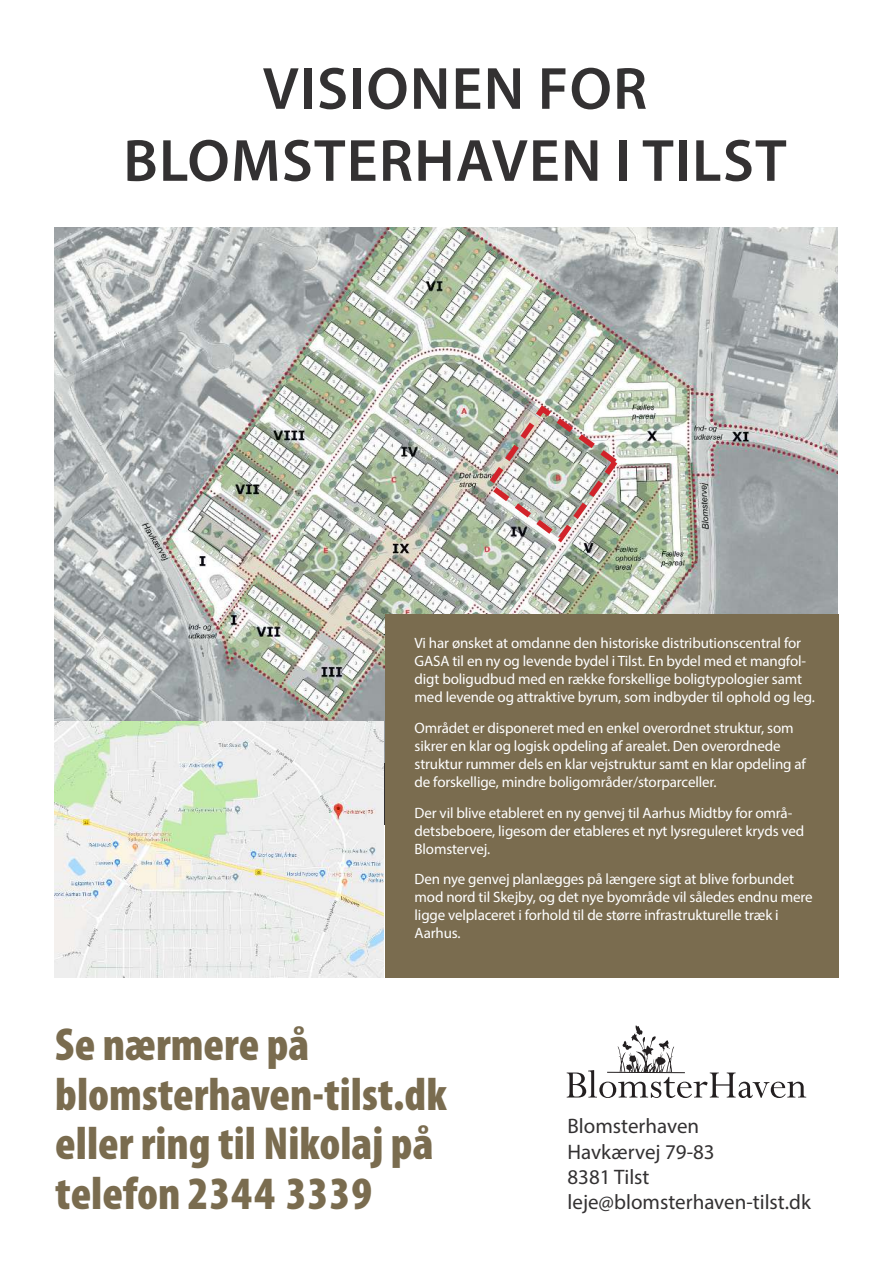
<style>
.page{position:relative;width:893px;height:1263px;background:#fff}
.page>*{position:absolute;margin:0;border:0;box-sizing:border-box;transform-origin:0 0}
.t1{font:600 60px/72px "Myriad Pro";letter-spacing:.02em;color:#333132;text-align:center}
.t2{font:900 condensed 46.5px/49.5px "Myriad Pro";color:#7a6c4f}
.t3{font:21px/25.2px "Myriad Pro";color:#333132}
.t4{font:15px/18px "Myriad Pro";letter-spacing:-.01em;color:#fff}
</style>
<div class="page">
<svg style="left:567px;top:1025px;width:239px;height:73px"></svg>
<hr style="left:607px;top:1072px;width:78px;height:1px;background:#231f20">
<img style="left:54px;top:227px;width:784px;height:536px">
<img style="left:482px;top:401px;width:141px;height:145px">
<img style="left:54px;top:721px;width:330px;height:257px">
<div style="left:385px;top:614px;width:454px;height:364px;background:#7a6c4f"></div>
<h1 class="t1" style="left:123px;top:52px;width:665px">VISIONEN FOR<br>BLOMSTERHAVEN I TILST</h1>
<p class="t4" style="left:415px;top:635px;width:402px">Vi har ønsket at omdanne den historiske distributionscentral for GASA til en ny og levende bydel i Tilst. En bydel med et mangfol&shy;digt boligudbud med en række forskellige boligtypologier samt med levende og attraktive byrum, som indbyder til ophold og leg.</p>
<p class="t4" style="left:415px;top:720px;width:393px">Området er disponeret med en enkel overordnet struktur, som sikrer en klar og logisk opdeling af arealet. Den overordnede struktur rummer dels en klar vejstruktur samt en klar opdeling af de forskellige, mindre boligområder/storparceller.</p>
<p class="t4" style="left:415px;top:805px;width:391px">Der vil blive etableret en ny genvej til Aarhus Midtby for områ&shy;detsbeboere, ligesom der etableres et nyt lysreguleret kryds ved<br>Blomstervej.</p>
<p class="t4" style="left:415px;top:871px;width:400px">Den nye genvej planlægges på længere sigt at blive forbundet mod nord til Skejby, og det nye byområde vil således endnu mere ligge velplaceret i forhold til de større infrastrukturelle træk i Aarhus.</p>
<h2 class="t2" style="left:55px;top:1023px;width:393px">Se nærmere på blomsterhaven-tilst.dk eller ring til Nikolaj på telefon 2344 3339</h2>
<h3 class="t3" style="left:567px;top:1115px;width:245px">Blomsterhaven<br>Havkærvej 79-83<br>8381 Tilst leje@blomsterhaven-tilst.dk</h3>
</div>
